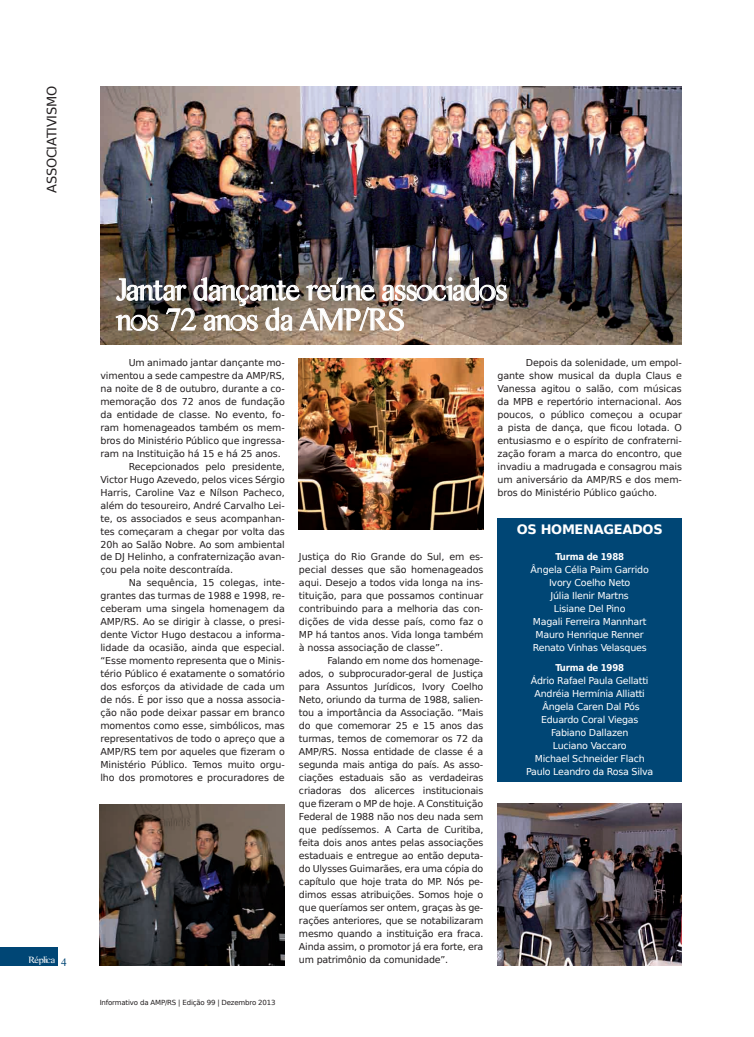
<style>
.page{position:relative;width:754px;height:1037px;background:#fff}
.page>*{position:absolute;margin:0;border:0;box-sizing:border-box;transform-origin:0 0}
.t1{font:32px/30px "CM Tiempo";letter-spacing:-.025em;color:#fff}
.t2{font:13px "DejaVu Sans";letter-spacing:-.025em;color:#231f20}
.t3{font:700 13px "DejaVu Sans";letter-spacing:-.025em;color:#fff}
.t4{font:9.5px/13px "DejaVu Sans";letter-spacing:-.01em;color:#231f20;text-align:justify}
.t5{font:9.5px/13px "DejaVu Sans";letter-spacing:-.025em;color:#fff;text-align:center}
.t6{font:700 9.5px "DejaVu Sans Condensed";letter-spacing:-.025em;color:#fff}
.t7{font:9.5px "CM Tiempo";letter-spacing:-.05em;color:#fff;scale:1.1 1}
.t8{font:7px "DejaVu Sans";letter-spacing:-.025em;color:#231f20}
.s1{font-size:11.2px;color:#004675}
</style>
<div class="page">
<div style="left:0;top:947px;width:57px;height:18px;background:#004675"></div>
<div style="left:497px;top:518px;width:184px;height:264px;background:#004675"></div>
<img style="left:100px;top:87px;width:581px;height:257px">
<img style="left:299px;top:358px;width:184px;height:172px">
<img style="left:100px;top:804px;width:184px;height:162px">
<img style="left:497px;top:803px;width:184px;height:163px">
<img style="left:115px;top:277px;width:392px;height:54px">
<h2 class="t2" style="left:41px;top:193px;width:108px;rotate:-90deg">aSSoCiatiViSMo</h2>
<p class="t7" style="left:28px;top:955px;width:36px">Réplica <span class="s1">4</span></p>
<h1 class="t1" style="left:116px;top:274px;width:393px">Jantar dançante reúne associados nos 72 anos da AMP/RS</h1>
<p class="t4" style="left:129px;top:355px;width:157px">Um animado jantar dançante mo-</p>
<p class="t4" style="left:100px;top:368px;width:186px">vimentou a sede campestre da aMp/rS,</p>
<p class="t4" style="left:100px;top:381px;width:186px">na noite de 8 de outubro, durante a co-</p>
<p class="t4" style="left:100px;top:394px;width:186px">memoração dos 72 anos de fundação</p>
<p class="t4" style="left:100px;top:407px;width:186px">da entidade de classe. no evento, fo-</p>
<p class="t4" style="left:100px;top:420px;width:186px">ram homenageados também os mem-</p>
<p class="t4" style="left:100px;top:433px;width:186px">bros do Ministério público que ingressa-</p>
<p class="t4" style="left:100px;top:446px;width:182px">ram na instituição há 15 e há 25 anos.</p>
<p class="t4" style="left:129px;top:459px;width:157px">recepcionados pelo presidente,</p>
<p class="t4" style="left:100px;top:472px;width:186px">Victor Hugo azevedo, pelos vices Sérgio</p>
<p class="t4" style="left:100px;top:485px;width:186px">Harris, Caroline Vaz e nílson pacheco,</p>
<p class="t4" style="left:100px;top:498px;width:186px">além do tesoureiro, andré Carvalho lei-</p>
<p class="t4" style="left:100px;top:511px;width:186px">te, os associados e seus acompanhan-</p>
<p class="t4" style="left:100px;top:524px;width:186px">tes começaram a chegar por volta das</p>
<p class="t4" style="left:100px;top:537px;width:186px">20h ao Salão nobre. ao som ambiental</p>
<p class="t4" style="left:100px;top:550px;width:186px">de dJ Helinho, a confraternização avan-</p>
<p class="t4" style="left:100px;top:563px;width:134px">çou pela noite descontraída.</p>
<p class="t4" style="left:129px;top:576px;width:157px">na sequência, 15 colegas, inte-</p>
<p class="t4" style="left:100px;top:589px;width:186px">grantes das turmas de 1988 e 1998, re-</p>
<p class="t4" style="left:100px;top:602px;width:186px">ceberam uma singela homenagem da</p>
<p class="t4" style="left:100px;top:615px;width:186px">aMp/rS. ao se dirigir à classe, o presi-</p>
<p class="t4" style="left:100px;top:628px;width:186px">dente Victor Hugo destacou a informa-</p>
<p class="t4" style="left:100px;top:641px;width:186px">lidade da ocasião, ainda que especial.</p>
<p class="t4" style="left:100px;top:654px;width:186px">“esse momento representa que o Minis-</p>
<p class="t4" style="left:100px;top:667px;width:186px">tério público é exatamente o somatório</p>
<p class="t4" style="left:100px;top:680px;width:186px">dos esforços da atividade de cada um</p>
<p class="t4" style="left:100px;top:693px;width:186px">de nós. É por isso que a nossa associa-</p>
<p class="t4" style="left:100px;top:706px;width:186px">ção não pode deixar passar em branco</p>
<p class="t4" style="left:100px;top:719px;width:186px">momentos como esse, simbólicos, mas</p>
<p class="t4" style="left:100px;top:732px;width:186px">representativos de todo o apreço que a</p>
<p class="t4" style="left:100px;top:745px;width:186px">aMp/rS tem por aqueles que fizeram o</p>
<p class="t4" style="left:100px;top:758px;width:186px">Ministério público. temos muito orgu-</p>
<p class="t4" style="left:100px;top:771px;width:186px">lho dos promotores e procuradores de</p>
<p class="t8" style="left:100px;top:996px;width:177px">Informativo da AMP/RS | Edição 99 | Dezembro 2013</p>
<p class="t4" style="left:299px;top:550px;width:186px">Justiça do rio Grande do Sul, em es&shy;pecial desses que são homenageados aqui. desejo a todos vida longa na ins&shy;tituição, para que possamos continuar contribuindo para a melhoria das con&shy;dições de vida desse país, como faz o Mp há tantos anos. Vida longa também à nossa associação de classe”.</p>
<p class="t4" style="left:299px;top:654px;width:186px;text-indent:28px">Falando em nome dos homenage&shy;ados, o subprocurador-geral de Justiça para assuntos Jurídicos, ivory Coelho neto, oriundo da turma de 1988, salien&shy;tou a importância da associação. “Mais do que comemorar 25 e 15 anos das turmas, temos de comemorar os 72 da aMp/rS. nossa entidade de classe é a segunda mais antiga do país. as asso&shy;ciações estaduais são as verdadeiras criadoras dos alicerces institucionais que fizeram o Mp de hoje. a Constituição Federal de 1988 não nos deu nada sem que pedíssemos. a Carta de Curitiba, feita dois anos antes pelas associações estaduais e entregue ao então deputa&shy;do Ulysses Guimarães, era uma cópia do capítulo que hoje trata do Mp. nós pe&shy;dimos essas atribuições. Somos hoje o que queríamos ser ontem, graças às ge&shy;rações anteriores, que se notabilizaram mesmo quando a instituição era fraca. ainda assim, o promotor já era forte, era um patrimônio da comunidade”.</p>
<p class="t4" style="left:497px;top:355px;width:186px;text-indent:28px">depois da solenidade, um empol&shy;gante show musical da dupla Claus e Vanessa agitou o salão, com músicas da MpB e repertório internacional. aos poucos, o público começou a ocupar a pista de dança, que ficou lotada. o entusiasmo e o espírito de confraterni&shy;zação foram a marca do encontro, que invadiu a madrugada e consagrou mais um aniversário da aMp/rS e dos mem&shy;bros do Ministério público gaúcho.</p>
<h2 class="t3" style="left:516px;top:519px;width:147px">OS HOMENAGEADOS</h2>
<p class="t6" style="left:555px;top:549px;width:70px">Turma de 1988</p>
<p class="t5" style="left:530px;top:563px;width:120px">Ângela Célia paim Garrido ivory Coelho neto<br>Júlia ilenir Martns<br>lisiane del pino<br>Magali Ferreira Mannhart<br>Mauro Henrique renner renato Vinhas Velasques</p>
<p class="t6" style="left:555px;top:660px;width:70px">Turma de 1998</p>
<p class="t5" style="left:526px;top:674px;width:129px">Ádrio rafael paula Gellatti andréia Hermínia alliatti<br>Ângela Caren dal pós eduardo Coral Viegas<br>Fabiano dallazen<br>luciano Vaccaro<br>Michael Schneider Flach paulo leandro da rosa Silva</p>
</div>
